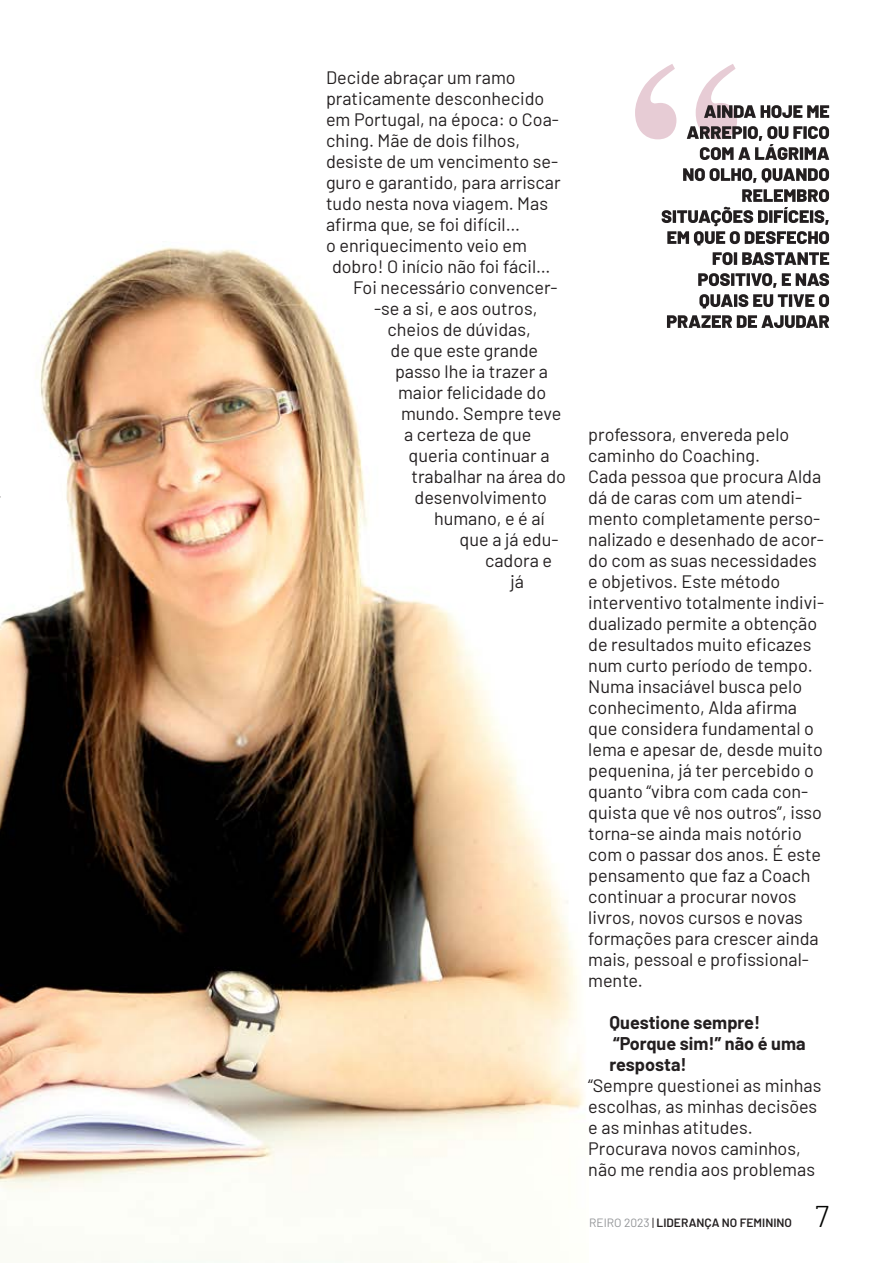
<style>
.page{position:relative;width:893px;height:1263px;background:#fff}
.page>*{position:absolute;margin:0;border:0;box-sizing:border-box;transform-origin:0 0}
.t1{font:300 30px "Barlow";color:#040503}
.t2{font:18px/21px "Barlow";color:#231f20}
.t3{font:700 18px/21px "Barlow";color:#231f20}
.t4{font:600 12px "Barlow";color:#231f20}
.s1{font-weight:400;color:#939598}
.s2{font-weight:400}
</style>
<div class="page">
<img style="left:0;top:247px;width:584px;height:1016px">
<svg style="left:667px;top:315px;width:162px;height:13px"></svg>
<svg style="left:699px;top:294px;width:130px;height:14px"></svg>
<svg style="left:698px;top:273px;width:131px;height:15px"></svg>
<svg style="left:713px;top:252px;width:116px;height:13px"></svg>
<svg style="left:662px;top:189px;width:167px;height:56px"></svg>
<svg style="left:683px;top:168px;width:146px;height:15px"></svg>
<svg style="left:635px;top:64px;width:194px;height:96px"></svg>
<p class="t2" style="left:326px;top:66px;width:191px">Decide abraçar um ramo</p>
<p class="t2" style="left:326px;top:87px;width:220px">praticamente desconhecido</p>
<p class="t2" style="left:326px;top:108px;width:234px">em Portugal, na época: o Coa-</p>
<p class="t2" style="left:326px;top:129px;width:196px">ching. Mãe de dois filhos,</p>
<p class="t2" style="left:326px;top:150px;width:234px">desiste de um vencimento se-</p>
<p class="t2" style="left:326px;top:171px;width:236px">guro e garantido, para arriscar</p>
<p class="t2" style="left:326px;top:192px;width:224px">tudo nesta nova viagem. Mas</p>
<p class="t2" style="left:326px;top:213px;width:196px">afirma que, se foi difícil…</p>
<p class="t2" style="left:326px;top:234px;width:203px">o enriquecimento veio em</p>
<p class="t2" style="left:332px;top:255px;width:220px">dobro! O início não foi fácil…</p>
<p class="t2" style="left:353px;top:276px;width:206px">Foi necessário convencer-</p>
<p class="t2" style="left:374px;top:297px;width:165px">-se a si, e aos outros,</p>
<p class="t2" style="left:387px;top:318px;width:145px">cheios de dúvidas,</p>
<p class="t2" style="left:390px;top:339px;width:149px">de que este grande</p>
<p class="t2" style="left:395px;top:360px;width:155px">passo lhe ia trazer a</p>
<p class="t2" style="left:398px;top:381px;width:150px">maior felicidade do</p>
<p class="t2" style="left:401px;top:402px;width:162px">mundo. Sempre teve</p>
<p class="t2" style="left:404px;top:423px;width:129px">a certeza de que</p>
<p class="t2" style="left:409px;top:444px;width:142px">queria continuar a</p>
<p class="t2" style="left:412px;top:465px;width:156px">trabalhar na área do</p>
<p class="t2" style="left:415px;top:486px;width:134px">desenvolvimento</p>
<p class="t2" style="left:434px;top:507px;width:112px">humano, e é aí</p>
<p class="t2" style="left:460px;top:528px;width:100px">que a já edu-</p>
<p class="t2" style="left:485px;top:549px;width:69px">cadora e</p>
<p class="t2" style="left:511px;top:570px;width:15px">já</p>
<p class="t2" style="left:588px;top:423px;width:237px">professora, envereda pelo caminho do Coaching.<br>Cada pessoa que procura Alda dá de caras com um atendi&shy;mento completamente perso&shy;nalizado e desenhado de acor&shy;do com as suas necessidades e objetivos. Este método interventivo totalmente indivi&shy;dualizado permite a obtenção de resultados muito eficazes num curto período de tempo.<br>Numa insaciável busca pelo conhecimento, Alda afirma que considera fundamental o lema e apesar de, desde muito pequenina, já ter percebido o quanto “vibra com cada con&shy;quista que vê nos outros”, isso torna-se ainda mais notório com o passar dos anos. É este pensamento que faz a Coach continuar a procurar novos livros, novos cursos e novas formações para crescer ainda mais, pessoal e profissional&shy;mente.</p>
<p class="t3" style="left:610px;top:1011px;width:197px">Questione sempre! “Porque sim!” não é uma resposta!</p>
<p class="t2" style="left:588px;top:1074px;width:235px">“Sempre questionei as minhas escolhas, as minhas decisões e as minhas atitudes.<br>Procurava novos caminhos, não me rendia aos problemas</p>
<p class="t4" style="left:561px;top:1213px;width:233px"><span class="s1">FEVEREIRO 2023</span> <span class="s2">|</span> LIDERANÇA NO FEMININO</p>
<h1 class="t1" style="left:815px;top:1195px;width:16px">7</h1>
</div>
